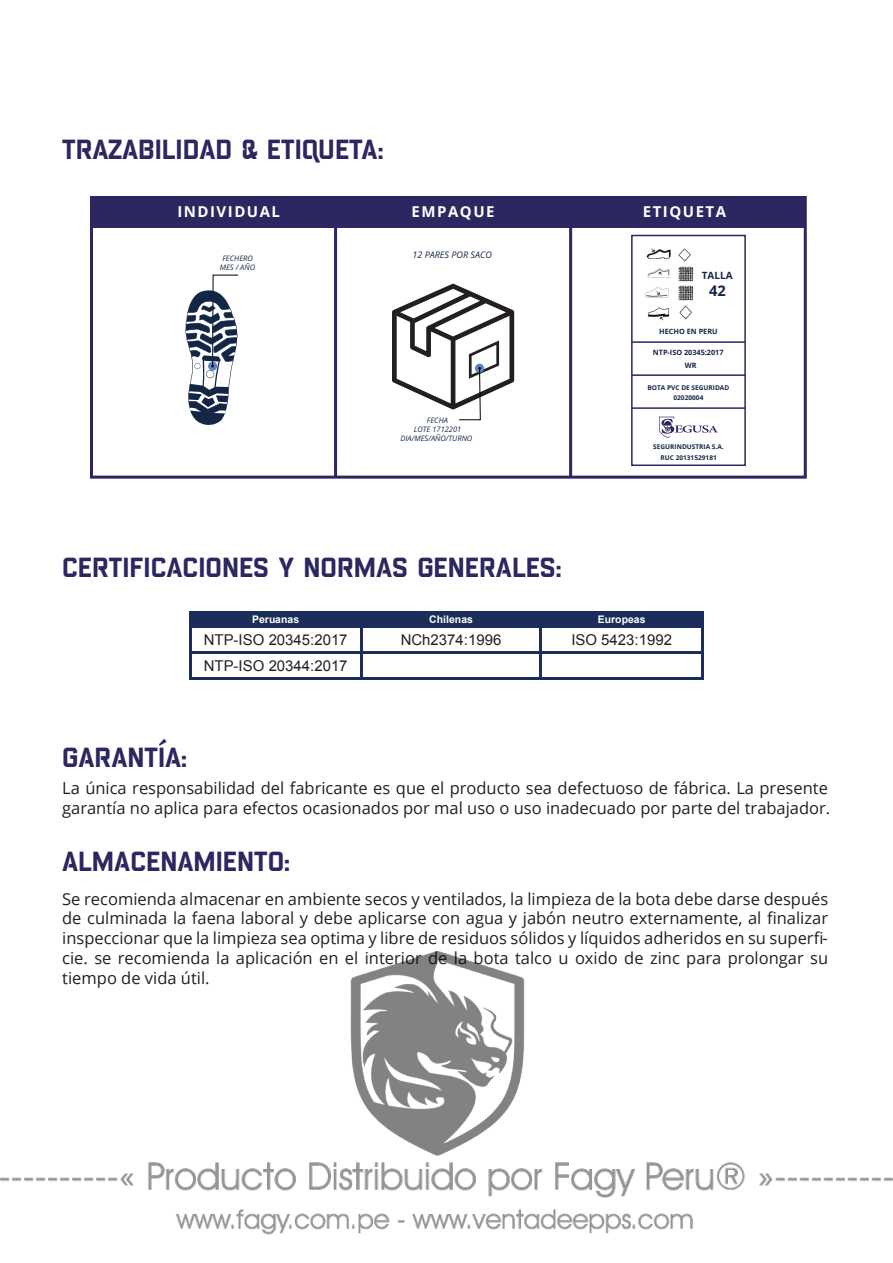
<style>
.page{position:relative;width:893px;height:1263px;background:#fff}
.page>*{position:absolute;margin:0;border:0;box-sizing:border-box;transform-origin:0 0}
.t1{font:700 37.5px "Febrotesk 4 F Unicase";color:#2c2661}
.t2{font:16.5px/19.8px "Open Sans";color:#231f20}
.t3{font:15px "Arial";color:#231f20}
.t4{font:700 15px "Open Sans";letter-spacing:.1em;color:#fff}
.t5{font:700 14.7px "Open Sans";color:#142646}
.t6{font:700 10.5px "Arial";color:#fff}
.t7{font:700 10.05px "Open Sans";color:#142646}
.t8{font:italic 9px "Open Sans";color:#142646}
.t9{font:italic 7.5px/9px "Open Sans";color:#142646;text-align:center}
.t10{font:700 7.35px "Open Sans";color:#142646}
.t11{font:700 6.6px/10.6px "Open Sans";color:#142646;text-align:center}
</style>
<div class="page">
<div style="left:191px;top:613px;width:170px;height:12px;background:#1b2e5a"></div>
<div style="left:363px;top:613px;width:177px;height:12px;background:#1b2e5a"></div>
<div style="left:542px;top:613px;width:160px;height:12px;background:#1b2e5a"></div>
<hr style="left:191px;top:611px;width:170px;height:2px;background:#1b2e5a">
<hr style="left:363px;top:611px;width:177px;height:2px;background:#1b2e5a">
<hr style="left:542px;top:611px;width:160px;height:2px;background:#1b2e5a">
<svg style="left:189px;top:611px;width:2px;height:17px"></svg>
<hr style="left:191px;top:625px;width:170px;height:2px;background:#1b2e5a">
<svg style="left:361px;top:611px;width:2px;height:17px"></svg>
<hr style="left:363px;top:625px;width:177px;height:2px;background:#1b2e5a">
<svg style="left:540px;top:611px;width:2px;height:17px"></svg>
<hr style="left:542px;top:625px;width:160px;height:2px;background:#1b2e5a">
<svg style="left:702px;top:611px;width:2px;height:17px"></svg>
<hr style="left:189px;top:628px;width:2px;height:23px;background:#1b2e5a">
<hr style="left:361px;top:628px;width:2px;height:23px;background:#1b2e5a">
<hr style="left:540px;top:628px;width:2px;height:23px;background:#1b2e5a">
<hr style="left:702px;top:628px;width:2px;height:23px;background:#1b2e5a">
<hr style="left:191px;top:651px;width:170px;height:2px;background:#1b2e5a">
<hr style="left:363px;top:651px;width:177px;height:2px;background:#1b2e5a">
<hr style="left:542px;top:651px;width:160px;height:2px;background:#1b2e5a">
<hr style="left:189px;top:653px;width:2px;height:24px;background:#1b2e5a">
<hr style="left:191px;top:677px;width:170px;height:2px;background:#1b2e5a">
<hr style="left:361px;top:653px;width:2px;height:24px;background:#1b2e5a">
<hr style="left:363px;top:677px;width:177px;height:2px;background:#1b2e5a">
<hr style="left:540px;top:653px;width:2px;height:24px;background:#1b2e5a">
<hr style="left:542px;top:677px;width:160px;height:2px;background:#1b2e5a">
<hr style="left:702px;top:653px;width:2px;height:24px;background:#1b2e5a">
<div style="left:91px;top:197px;width:714px;height:31px;background:#2c2661"></div>
<div style="left:90px;top:196px;width:717px;height:283px;border:3px solid #2c2661"></div>
<hr style="left:334px;top:197px;width:3px;height:280px;background:#2c2661">
<hr style="left:569px;top:197px;width:3px;height:280px;background:#2c2661">
<svg style="left:185px;top:274px;width:53px;height:151px"></svg>
<svg style="left:392px;top:284px;width:122px;height:136px"></svg>
<div style="left:631px;top:235px;width:115px;height:231px;border:2px solid #2c2661"></div>
<img style="left:646px;top:248px;width:25px;height:12px">
<img style="left:647px;top:268px;width:23px;height:11px">
<img style="left:645px;top:287px;width:24px;height:11px">
<img style="left:647px;top:307px;width:23px;height:14px">
<img style="left:678px;top:267px;width:15px;height:14px">
<img style="left:678px;top:248px;width:13px;height:14px">
<img style="left:679px;top:305px;width:13px;height:15px">
<img style="left:678px;top:286px;width:15px;height:14px">
<hr style="left:632px;top:341px;width:113px;height:2px;background:#2c2661">
<hr style="left:632px;top:374px;width:113px;height:2px;background:#2c2661">
<hr style="left:632px;top:407px;width:113px;height:2px;background:#2c2661">
<svg style="left:659px;top:417px;width:59px;height:21px"></svg>
<img style="left:0;top:951px;width:893px;height:284px">
<h1 class="t1" style="left:62px;top:124px;width:323px">TRAZABILIDAD &amp; ETIQUETA:</h1>
<p class="t4" style="left:177px;top:201px;width:104px">INDIVIDUAL</p>
<p class="t4" style="left:412px;top:201px;width:84px">EMPAQUE</p>
<p class="t4" style="left:643px;top:201px;width:85px">ETIQUETA</p>
<p class="t9" style="left:220px;top:253px;width:37px">FECHERO<br>MES / AÑO</p>
<p class="t8" style="left:412px;top:248px;width:81px">12 PARES POR SACO</p>
<p class="t9" style="left:401px;top:416px;width:73px">FECHA<br>LOTE 1712201<br>DIA/MES/AÑO/TURNO</p>
<h1 class="t1" style="left:62px;top:542px;width:501px">CERTIFICACIONES Y NORMAS GENERALES:</h1>
<p class="t7" style="left:702px;top:269px;width:32px">TALLA</p>
<p class="t5" style="left:709px;top:280px;width:18px">42</p>
<p class="t10" style="left:659px;top:326px;width:60px">HECHO EN PERU</p>
<p class="t10" style="left:653px;top:347px;width:72px">NTP-ISO 20345:2017</p>
<p class="t11" style="left:647px;top:382px;width:83px">BOTA PVC DE SEGURIDAD</p>
<p class="t10" style="left:685px;top:360px;width:13px">WR</p>
<p class="t11" style="left:673px;top:392px;width:31px">02020004</p>
<p class="t11" style="left:653px;top:441px;width:72px">SEGURINDUSTRIA S.A.<br>RUC 20131529181</p>
<p class="t6" style="left:252px;top:613px;width:49px">Peruanas</p>
<p class="t6" style="left:429px;top:613px;width:45px">Chilenas</p>
<p class="t6" style="left:598px;top:613px;width:49px">Europeas</p>
<p class="t3" style="left:204px;top:629px;width:145px">NTP-ISO 20345:2017</p>
<p class="t3" style="left:401px;top:629px;width:102px">NCh2374:1996</p>
<p class="t3" style="left:571px;top:629px;width:102px">ISO 5423:1992</p>
<p class="t3" style="left:204px;top:655px;width:145px">NTP-ISO 20344:2017</p>
<h1 class="t1" style="left:62px;top:732px;width:127px">GARANTÍA:</h1>
<p class="t2" style="left:62px;top:778px;width:770px">La única responsabilidad del fabricante es que el producto sea defectuoso de fábrica. La presente garantía no aplica para efectos ocasionados por mal uso o uso inadecuado por parte del trabajador.</p>
<h1 class="t1" style="left:62px;top:836px;width:229px">ALMACENAMIENTO:</h1>
<p class="t2" style="left:62px;top:888px;width:768px;text-align:justify">Se recomienda almacenar en ambiente secos y ventilados, la limpieza de la bota debe darse después de culminada la faena laboral y debe aplicarse con agua y jabón neutro externamente, al finalizar inspeccionar que la limpieza sea optima y libre de residuos sólidos y líquidos adheridos en su superfi&shy;cie. se recomienda la aplicación en el interior de la bota talco u oxido de zinc para prolongar su tiempo de vida útil.</p>
</div>
